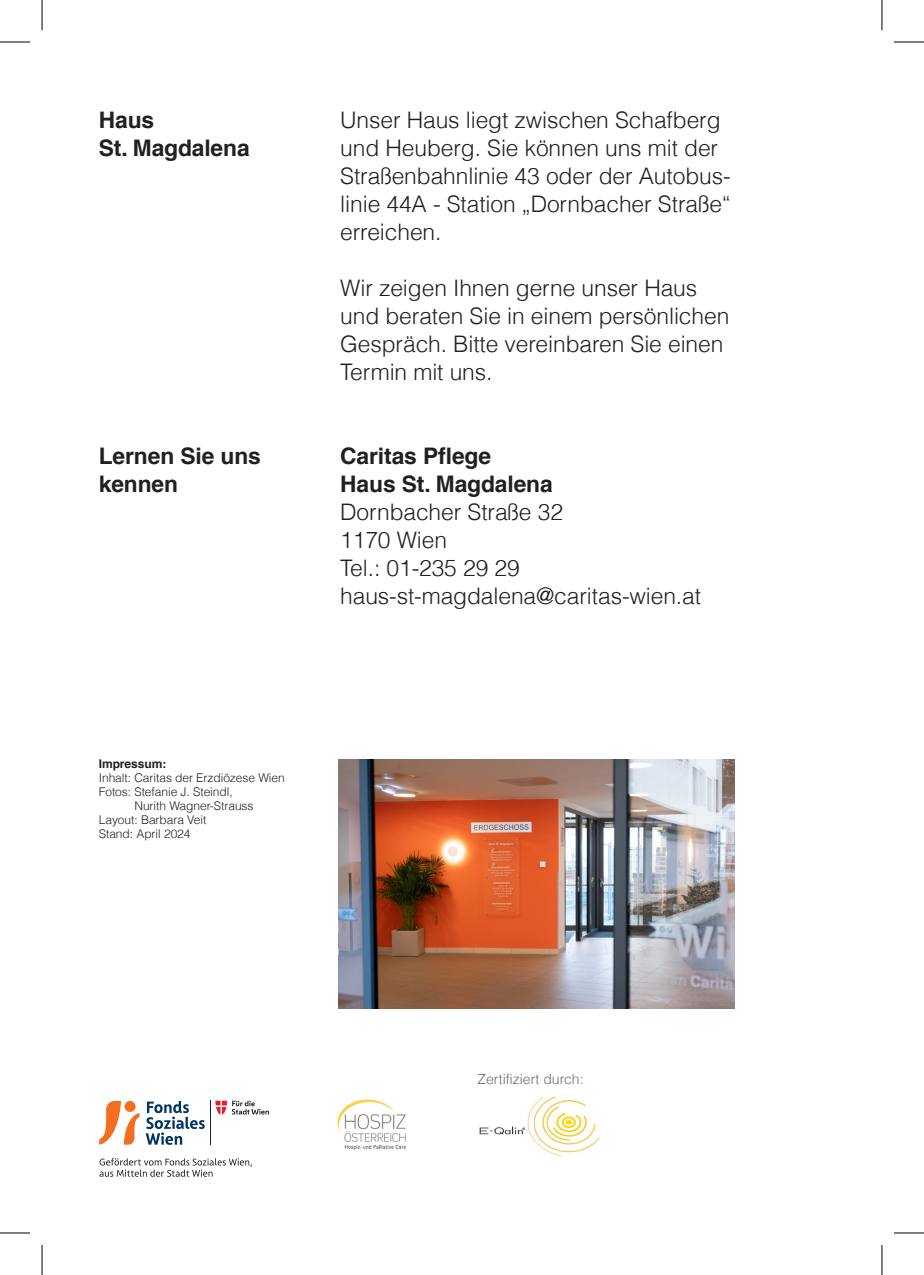
<style>
.page{position:relative;width:924px;height:1275px;background:#fff}
.page>*{position:absolute;margin:0;border:0;box-sizing:border-box;transform-origin:0 0}
.copy{font:300 22.8px/28px "Helvetica LT Com";letter-spacing:-.005em;color:#231f20}
.head_copy{font:700 22.8px/28px "Helvetica LT Com";letter-spacing:-.005em;color:#231f20}
.copy-2{font:700 22.8px "Helvetica LT Com";letter-spacing:-.005em;color:#231f20}
.t1{font:300 14px "Helvetica LT Com";color:#6c6d70}
.t2{font:300 12px/14px "Helvetica LT Com";letter-spacing:-.005em;color:#231f20}
.t3{font:700 12px "Helvetica LT Com";letter-spacing:-.005em;color:#231f20}
</style>
<div class="page">
<img style="left:338px;top:759px;width:395px;height:249px">
<img style="left:337px;top:1099px;width:69px;height:50px">
<img style="left:479px;top:1096px;width:121px;height:60px">
<svg style="left:99px;top:1158px;width:153px;height:18px"></svg>
<hr style="left:210px;top:1100px;width:1px;height:44px;background:#231f20">
<svg style="left:215px;top:1100px;width:54px;height:14px"></svg>
<svg style="left:99px;top:1101px;width:40px;height:43px"></svg>
<svg style="left:146px;top:1101px;width:59px;height:43px"></svg>
<hr style="left:0;top:42px;width:30px;height:1px;background:#000">
<hr style="left:893px;top:42px;width:30px;height:1px;background:#000">
<hr style="left:0;top:1232px;width:30px;height:1px;background:#000">
<hr style="left:893px;top:1232px;width:30px;height:1px;background:#000">
<hr style="left:42px;top:0;width:1px;height:30px;background:#000">
<hr style="left:42px;top:1245px;width:1px;height:30px;background:#000">
<hr style="left:881px;top:0;width:1px;height:30px;background:#000">
<hr style="left:881px;top:1245px;width:1px;height:30px;background:#000">
<p class="head_copy" style="left:99px;top:106px;width:152px">Haus<br>St. Magdalena</p>
<p class="head_copy" style="left:99px;top:442px;width:163px">Lernen Sie uns kennen</p>
<p class="copy" style="left:340px;top:106px;width:392px">Unser Haus liegt zwischen Schafberg und Heuberg. Sie können uns mit der<br>Straßenbahnlinie 43 oder der Autobus&shy;linie 44A - Station „Dornbacher Straße“ erreichen.</p>
<p class="copy" style="left:340px;top:274px;width:390px">Wir zeigen Ihnen gerne unser Haus und beraten Sie in einem persönlichen<br>Gespräch. Bitte vereinbaren Sie einen<br>Termin mit uns.</p>
<p class="copy-2" style="left:340px;top:442px;width:152px">Caritas Pflege</p>
<p class="copy-2" style="left:340px;top:470px;width:214px">Haus St. Magdalena</p>
<p class="copy" style="left:340px;top:498px;width:224px">Dornbacher Straße 32</p>
<p class="copy" style="left:340px;top:526px;width:108px">1170 Wien</p>
<p class="copy" style="left:340px;top:554px;width:181px">Tel.: 01-235 29 29</p>
<p class="copy" style="left:340px;top:582px;width:362px">haus-st-magdalena@caritas-wien.at</p>
<p class="t3" style="left:99px;top:756px;width:69px">Impressum:</p>
<p class="t2" style="left:99px;top:771px;width:187px">Inhalt: Caritas der Erzdiözese Wien</p>
<p class="t2" style="left:134px;top:785px;width:121px;text-indent:-36px">Fotos: Stefanie J. Steindl,<br>Nurith Wagner-Strauss</p>
<p class="t2" style="left:99px;top:813px;width:109px">Layout: Barbara Veit</p>
<p class="t2" style="left:99px;top:827px;width:93px">Stand: April 2024</p>
<p class="t1" style="left:477px;top:1070px;width:107px">Zertifiziert durch:</p>
</div>
